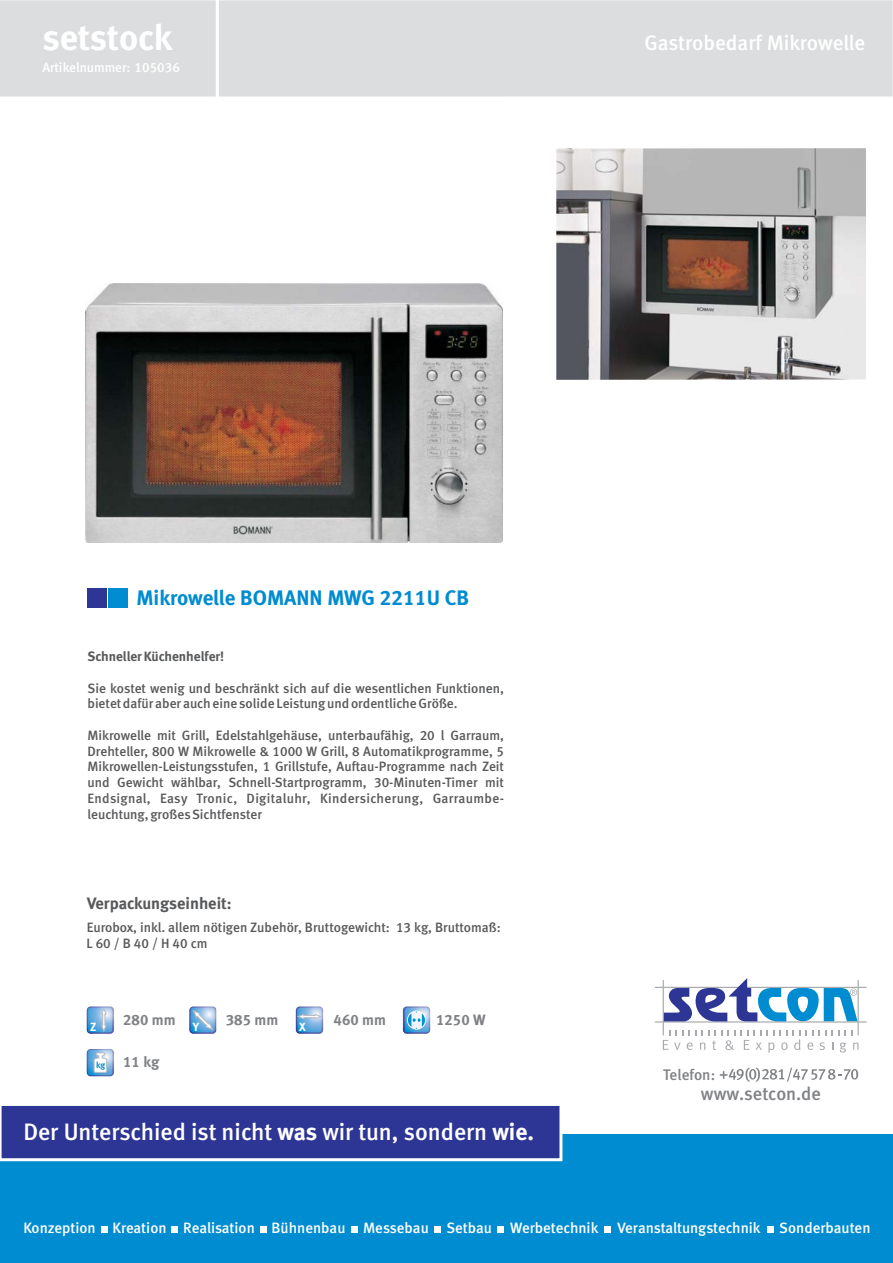
<style>
.page{position:relative;width:893px;height:1263px;background:#fff}
.page>*{position:absolute;margin:0;border:0;box-sizing:border-box;transform-origin:0 0}
.t1{font:36px "Meta Bold LF";color:#fff}
.t2{font:23.7px "Meta Medium LF";color:#fff}
.t3{font:21px "Meta Bold LF";color:#008cd0}
.t4{font:21px "Meta Medium LF";color:#fff}
.t5{font:18.45px "Meta Medium LF";color:#808285}
.t6{font:16.5px "Meta Bold LF";color:#58595b}
.t7{font:15.3px "Meta Medium LF";color:#808285}
.t8{font:15px "Meta Medium LF";color:#fff}
.t9{font:15px "Meta Bold LF";color:#808285}
.t10{font:13.5px/15.8px "Meta Medium LF";color:#58595b}
.t11{font:13.5px "Meta Bold LF";color:#58595b}
.t12{font:13.5px "Meta Medium LF";color:#fff}
.t13{font:11.85px "Meta Bold LF";color:#fff}
.t14{font:8.7px "Meta Bold LF";color:#008cd0}
.s1{font-family:"Meta Bold LF"}
</style>
<div class="page">
<div style="left:0;top:1134px;width:893px;height:128px;background:#008cd0"></div>
<svg style="left:0;top:1105px;width:562px;height:56px;background:#3d449c"></svg>
<svg style="left:172px;top:1226px;width:6px;height:6px"></svg>
<svg style="left:101px;top:1226px;width:6px;height:6px"></svg>
<svg style="left:260px;top:1226px;width:6px;height:6px"></svg>
<svg style="left:351px;top:1226px;width:6px;height:6px"></svg>
<div style="left:434px;top:1226px;width:7px;height:6px;background:#fff"></div>
<svg style="left:605px;top:1226px;width:6px;height:6px"></svg>
<svg style="left:498px;top:1226px;width:6px;height:6px"></svg>
<svg style="left:767px;top:1226px;width:6px;height:6px"></svg>
<svg style="left:655px;top:978px;width:212px;height:75px"></svg>
<svg style="left:720px;top:1067px;width:138px;height:15px"></svg>
<div style="left:0;top:0;width:893px;height:97px;background:#dcddde"></div>
<div style="left:87px;top:588px;width:20px;height:19px;background:#2e3695"></div>
<div style="left:109px;top:588px;width:19px;height:19px;background:#008cd0"></div>
<img style="left:87px;top:1006px;width:27px;height:28px">
<svg style="left:101px;top:1008px;width:5px;height:24px"></svg>
<img style="left:296px;top:1006px;width:27px;height:28px">
<svg style="left:298px;top:1014px;width:24px;height:5px"></svg>
<img style="left:189px;top:1006px;width:28px;height:28px">
<svg style="left:193px;top:1010px;width:20px;height:20px"></svg>
<img style="left:403px;top:1006px;width:27px;height:28px">
<img style="left:407px;top:1011px;width:19px;height:19px">
<img style="left:408px;top:1013px;width:3px;height:14px">
<img style="left:422px;top:1013px;width:3px;height:14px">
<svg style="left:412px;top:1012px;width:9px;height:10px"></svg>
<img style="left:87px;top:1049px;width:27px;height:27px">
<svg style="left:94px;top:1053px;width:13px;height:20px"></svg>
<img style="left:86px;top:284px;width:416px;height:259px">
<svg style="left:556px;top:148px;width:310px;height:232px;background:#9d9a99"></svg>
<h1 class="t1" style="left:42px;top:17px;width:131px">setstock</h1>
<p class="t12" style="left:42px;top:63px;width:139px">Artikelnummer: 105036</p>
<h3 class="t4" style="left:644px;top:35px;width:222px">Gastrobedarf Mikrowelle</h3>
<h3 class="t3" style="left:136px;top:585px;width:334px">Mikrowelle BOMANN MWG 2211U CB</h3>
<p class="t11" style="left:87px;top:649px;width:138px">Schneller Küchenhelfer!</p>
<p class="t10" style="left:87px;top:681px;width:418px">Sie kostet wenig und beschränkt sich auf die wesentlichen Funktionen, bietet dafür aber auch eine solide Leistung und ordentliche Größe.</p>
<p class="t10" style="left:87px;top:728px;width:418px;text-align:justify">Mikrowelle mit Grill, Edelstahlgehäuse, unterbaufähig, 20 l Garraum, Drehteller, 800 W Mikrowelle &amp; 1000 W Grill, 8 Automatikprogramme, 5<br>Mikrowellen-Leistungsstufen, 1 Grillstufe, Auftau-Programme nach Zeit und Gewicht wählbar, Schnell-Startprogramm, 30-Minuten-Timer mit Endsignal, Easy Tronic, Digitaluhr, Kindersicherung, Garraumbe&shy;leuchtung, großes Sichtfenster</p>
<p class="t6" style="left:87px;top:894px;width:146px">Verpackungseinheit:</p>
<p class="t10" style="left:87px;top:920px;width:416px">Eurobox, inkl. allem nötigen Zubehör, Bruttogewicht: 13 kg, Bruttomaß:<br>L 60 / B 40 / H 40 cm</p>
<p class="t9" style="left:226px;top:1011px;width:54px">385 mm</p>
<p class="t9" style="left:334px;top:1011px;width:54px">460 mm</p>
<p class="t9" style="left:436px;top:1011px;width:51px">1250 W</p>
<p class="t9" style="left:123px;top:1011px;width:54px">280 mm</p>
<p class="t9" style="left:123px;top:1053px;width:38px">11 kg</p>
<p class="t13" style="left:90px;top:1020px;width:8px">Z</p>
<p class="t13" style="left:193px;top:1020px;width:8px">Y</p>
<p class="t13" style="left:299px;top:1020px;width:8px">X</p>
<p class="t14" style="left:96px;top:1060px;width:11px">kg</p>
<h2 class="t2" style="left:23px;top:1123px;width:512px">Der Unterschied ist nicht <span class="s1">was</span> wir tun, sondern <span class="s1">wie.</span></h2>
<p class="t7" style="left:663px;top:1068px;width:53px">Telefon:</p>
<h3 class="t5" style="left:701px;top:1086px;width:121px">www.setcon.de</h3>
<p class="t8" style="left:23px;top:1222px;width:576px">Konzeption Kreation Realisation Bühnenbau Messebau Setbau Werbetechnik</p>
<p class="t8" style="left:618px;top:1222px;width:144px">Veranstaltungstechnik</p>
<p class="t8" style="left:779px;top:1222px;width:93px">Sonderbauten</p>
</div>
